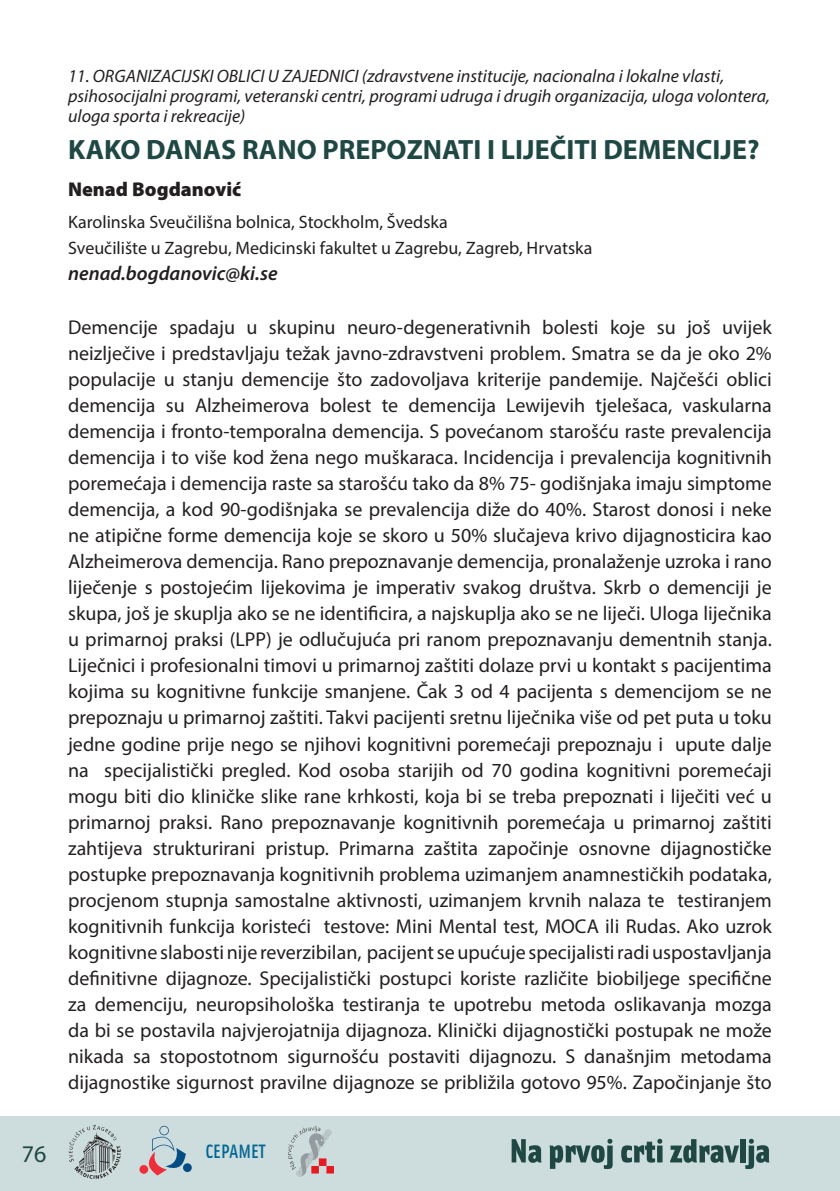
<style>
.page{position:relative;width:840px;height:1191px;background:#fff}
.page>*{position:absolute;margin:0;border:0;box-sizing:border-box;transform-origin:0 0}
.t1{font:700 28px "Myriad Pro";color:#1f4844}
.t2{font:24px "Myriad Pro";color:#1f4844}
.t3{font:20px/26px "Myriad Pro";color:#231f20;text-align:justify}
.t4{font:italic 600 20px "Myriad Pro";color:#231f20}
.t5{font:900 20px "Myriad Pro";color:#231f20}
.t6{font:500 19.4px "Solex";color:#006694}
.t7{font:italic 18px/20px "Myriad Pro";color:#231f20}
.t8{font:18px/26px "Myriad Pro";color:#231f20}
</style>
<div class="page">
<div style="left:0;top:1116px;width:839px;height:75px;background:#cddcdc"></div>
<svg style="left:511px;top:1139px;width:30px;height:23px"></svg>
<svg style="left:549px;top:1138px;width:63px;height:31px"></svg>
<svg style="left:621px;top:1138px;width:41px;height:24px"></svg>
<svg style="left:670px;top:1139px;width:68px;height:23px"></svg>
<div style="left:739px;top:1139px;width:6px;height:23px;background:#1f4844"></div>
<svg style="left:744px;top:1138px;width:25px;height:31px"></svg>
<svg style="left:145px;top:1125px;width:41px;height:50px"></svg>
<div style="left:183px;top:1163px;width:9px;height:9px;background:#034d84;border-radius:50%"></div>
<div style="left:139px;top:1165px;width:9px;height:8px;background:#ee2f3b;border-radius:50%"></div>
<div style="left:326px;top:1166px;width:7px;height:7px;background:#e51a23"></div>
<svg style="left:288px;top:1125px;width:43px;height:51px"></svg>
<svg style="left:69px;top:1125px;width:52px;height:53px"></svg>
<p class="t7" style="left:68px;top:65px;width:702px">11. ORGANIZACIJSKI OBLICI U ZAJEDNICI (zdravstvene institucije, nacionalna i lokalne vlasti, psihosocijalni programi, veteranski centri, programi udruga i drugih organizacija, uloga volontera, uloga sporta i rekreacije)</p>
<h1 class="t1" style="left:68px;top:131px;width:692px">KAKO DANAS RANO PREPOZNATI I LIJEČITI DEMENCIJE?</h1>
<p class="t5" style="left:68px;top:178px;width:175px">Nenad Bogdanović</p>
<p class="t8" style="left:68px;top:209px;width:525px">Karolinska Sveučilišna bolnica, Stockholm, Švedska<br>Sveučilište u Zagrebu, Medicinski fakultet u Zagrebu, Zagreb, Hrvatska</p>
<p class="t4" style="left:68px;top:260px;width:211px">nenad.bogdanovic@ki.se</p>
<p class="t3" style="left:68px;top:314px;width:705px">Demencije spadaju u skupinu neuro-degenerativnih bolesti koje su još uvijek neizlječive i predstavljaju težak javno-zdravstveni problem. Smatra se da je oko 2% populacije u stanju demencije što zadovoljava kriterije pandemije. Najčešći oblici demencija su Alzheimerova bolest te demencija Lewijevih tjelešaca, vaskularna demencija i fronto-temporalna demencija. S povećanom starošću raste prevalencija demencija i to više kod žena nego muškaraca. Incidencija i prevalencija kognitivnih poremećaja i demencija raste sa starošću tako da 8% 75- godišnjaka imaju simptome demencija, a kod 90-godišnjaka se prevalencija diže do 40%. Starost donosi i neke ne atipične forme demencija koje se skoro u 50% slučajeva krivo dijagnosticira kao Alzheimerova demencija. Rano prepoznavanje demencija, pronalaženje uzroka i rano liječenje s postojećim lijekovima je imperativ svakog društva. Skrb o demenciji je skupa, još je skuplja ako se ne identificira, a najskuplja ako se ne liječi. Uloga liječnika u primarnoj praksi (LPP) je odlučujuća pri ranom prepoznavanju dementnih stanja.<br>Liječnici i profesionalni timovi u primarnoj zaštiti dolaze prvi u kontakt s pacijentima kojima su kognitivne funkcije smanjene. Čak 3 od 4 pacijenta s demencijom se ne prepoznaju u primarnoj zaštiti. Takvi pacijenti sretnu liječnika više od pet puta u toku jedne godine prije nego se njihovi kognitivni poremećaji prepoznaju i upute dalje na specijalistički pregled. Kod osoba starijih od 70 godina kognitivni poremećaji mogu biti dio kliničke slike rane krhkosti, koja bi se treba prepoznati i liječiti već u primarnoj praksi. Rano prepoznavanje kognitivnih poremećaja u primarnoj zaštiti zahtijeva strukturirani pristup. Primarna zaštita započinje osnovne dijagnostičke postupke prepoznavanja kognitivnih problema uzimanjem anamnestičkih podataka, procjenom stupnja samostalne aktivnosti, uzimanjem krvnih nalaza te testiranjem kognitivnih funkcija koristeći testove: Mini Mental test, MOCA ili Rudas. Ako uzrok kognitivne slabosti nije reverzibilan, pacijent se upućuje specijalisti radi uspostavljanja definitivne dijagnoze. Specijalistički postupci koriste različite biobiljege specifične za demenciju, neuropsihološka testiranja te upotrebu metoda oslikavanja mozga da bi se postavila najvjerojatnija dijagnoza. Klinički dijagnostički postupak ne može nikada sa stopostotnom sigurnošću postaviti dijagnozu. S današnjim metodama dijagnostike sigurnost pravilne dijagnoze se približila gotovo 95%. Započinjanje što</p>
<p class="t2" style="left:22px;top:1139px;width:26px">76</p>
<p class="t6" style="left:205px;top:1138px;width:62px">CEPAMET</p>
</div>
